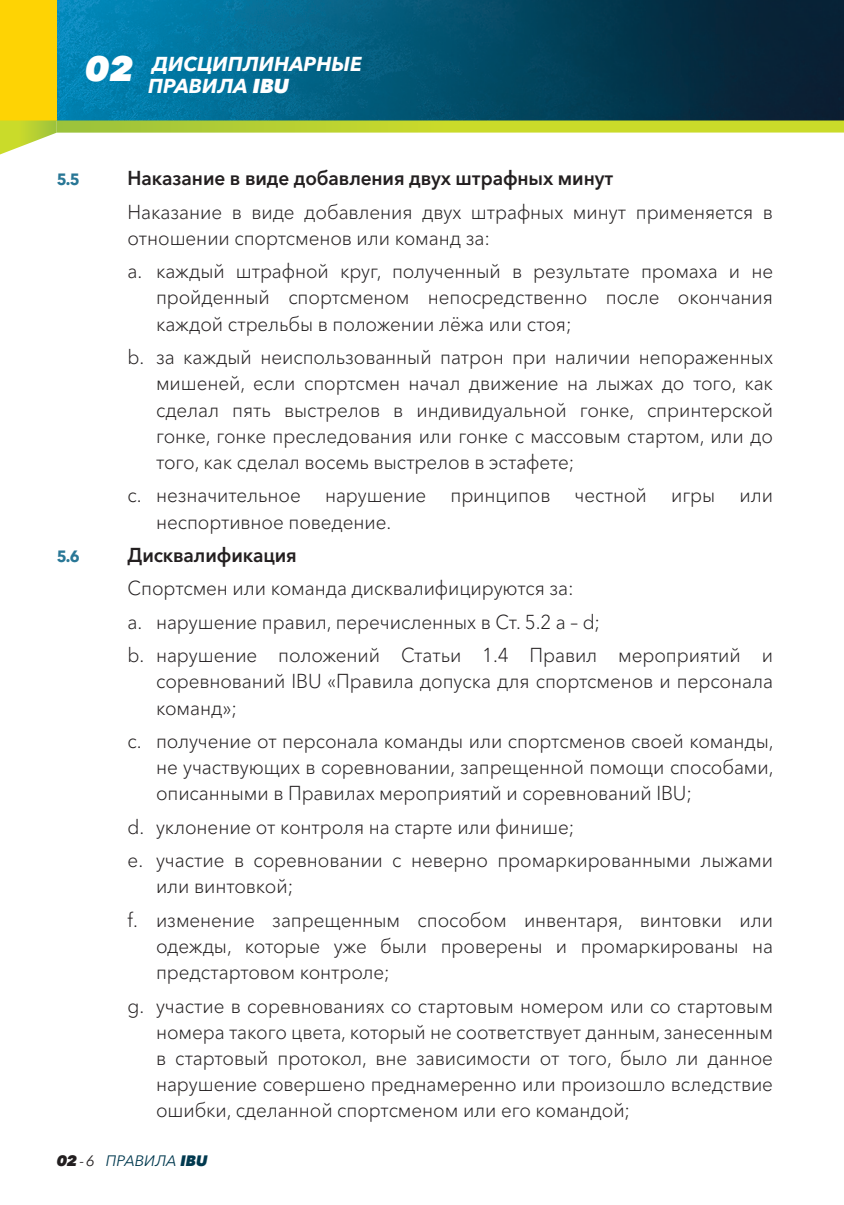
<style>
.page{position:relative;width:844px;height:1205px;background:#fff}
.page>*{position:absolute;margin:0;border:0;box-sizing:border-box;transform-origin:0 0}
.t1{font:300 20px/26.2px "Avenir Next W1 G";letter-spacing:-.005em;color:#231f20;scale:.95 1}
.t2{font:600 20px "Avenir Next W1 G";letter-spacing:-.005em;color:#231f20;scale:.95 1}
.t3{font:italic 700 20px/22.5px "Avenir Next W1 G";color:#fff}
.t4{font:700 16.25px "Avenir Next W1 G";color:#297796;scale:.95 1}
.t5{font:italic 15px "Avenir Next W1 G";color:#01394f}
.s1{font-weight:800}
.s2{font-weight:800;color:#231f20}
.s3{color:#231f20}
</style>
<div class="page">
<img style="left:57px;top:0;width:787px;height:120px">
<div style="left:0;top:0;width:57px;height:120px;background:#fed304"></div>
<svg style="left:0;top:120px;width:57px;height:35px"></svg>
<svg style="left:57px;top:120px;width:786px;height:13px;background:#b9d037"></svg>
<svg style="left:843px;top:120px;width:1px;height:13px"></svg>
<p class="t3" style="left:85px;top:53px;width:278px;text-indent:67px">ДИСЦИПЛИНАРНЫЕ<br><sup>02</sup> ПРАВИЛА <span class="s1">IBU</span></p>
<p class="t4" style="left:57px;top:170px;width:26px">5.5</p>
<p class="t2" style="left:128px;top:166px;width:512px">Наказание в виде добавления двух штрафных минут</p>
<p class="t1" style="left:128px;top:198px;width:680px">Наказание в виде добавления двух штрафных минут применяется в отношении спортсменов или команд за:</p>
<p class="t1" style="left:156px;top:258px;width:651px;text-align:justify;text-indent:-28px">a. каждый штрафной круг, полученный в результате промаха и не пройденный спортсменом непосредственно после окончания каждой стрельбы в положении лёжа или стоя;</p>
<p class="t1" style="left:156px;top:344px;width:651px;text-align:justify;text-indent:-28px">b. за каждый неиспользованный патрон при наличии непораженных мишеней, если спортсмен начал движение на лыжах до того, как сделал пять выстрелов в индивидуальной гонке, спринтерской гонке, гонке преследования или гонке с массовым стартом, или до того, как сделал восемь выстрелов в эстафете;</p>
<p class="t1" style="left:156px;top:482px;width:650px;text-indent:-28px">c. незначительное нарушение принципов честной игры или неспортивное поведение.</p>
<p class="t4" style="left:57px;top:546px;width:26px">5.6</p>
<p class="t2" style="left:128px;top:543px;width:179px">Дисквалификация</p>
<p class="t1" style="left:128px;top:572px;width:680px;line-height:33.2px">Спортсмен или команда дисквалифицируются за:<br>а. нарушение правил, перечисленных в Ст. 5.2 a – d;<br>b. нарушение положений Статьи 1.4 Правил мероприятий и</p>
<p class="t1" style="left:156px;top:668px;width:650px">соревнований IBU «Правила допуска для спортсменов и персонала команд»;</p>
<p class="t1" style="left:156px;top:728px;width:651px;text-align:justify;text-indent:-28px">c. получение от персонала команды или спортсменов своей команды, не участвующих в соревновании, запрещенной помощи способами, описанными в Правилах мероприятий и соревнований IBU;</p>
<p class="t1" style="left:128px;top:810px;width:680px;line-height:33.2px">d. уклонение от контроля на старте или финише;<br>e. участие в соревновании с неверно промаркированными лыжами</p>
<p class="t1" style="left:128px;top:870px;width:680px;line-height:33.2px;text-indent:28px">или винтовкой;<br>f. изменение запрещенным способом инвентаря, винтовки или</p>
<p class="t1" style="left:156px;top:933px;width:651px">одежды, которые уже были проверены и промаркированы на предстартовом контроле;</p>
<p class="t1" style="left:156px;top:992px;width:650px;text-align:justify;text-indent:-28px">g. участие в соревнованиях со стартовым номером или со стартовым номера такого цвета, который не соответствует данным, занесенным в стартовый протокол, вне зависимости от того, было ли данное нарушение совершено преднамеренно или произошло вследствие ошибки, сделанной спортсменом или его командой;</p>
<p class="t5" style="left:57px;top:1152px;width:152px"><span class="s2">02</span><span class="s3">-6</span> ПРАВИЛА <span class="s1">IBU</span></p>
</div>
